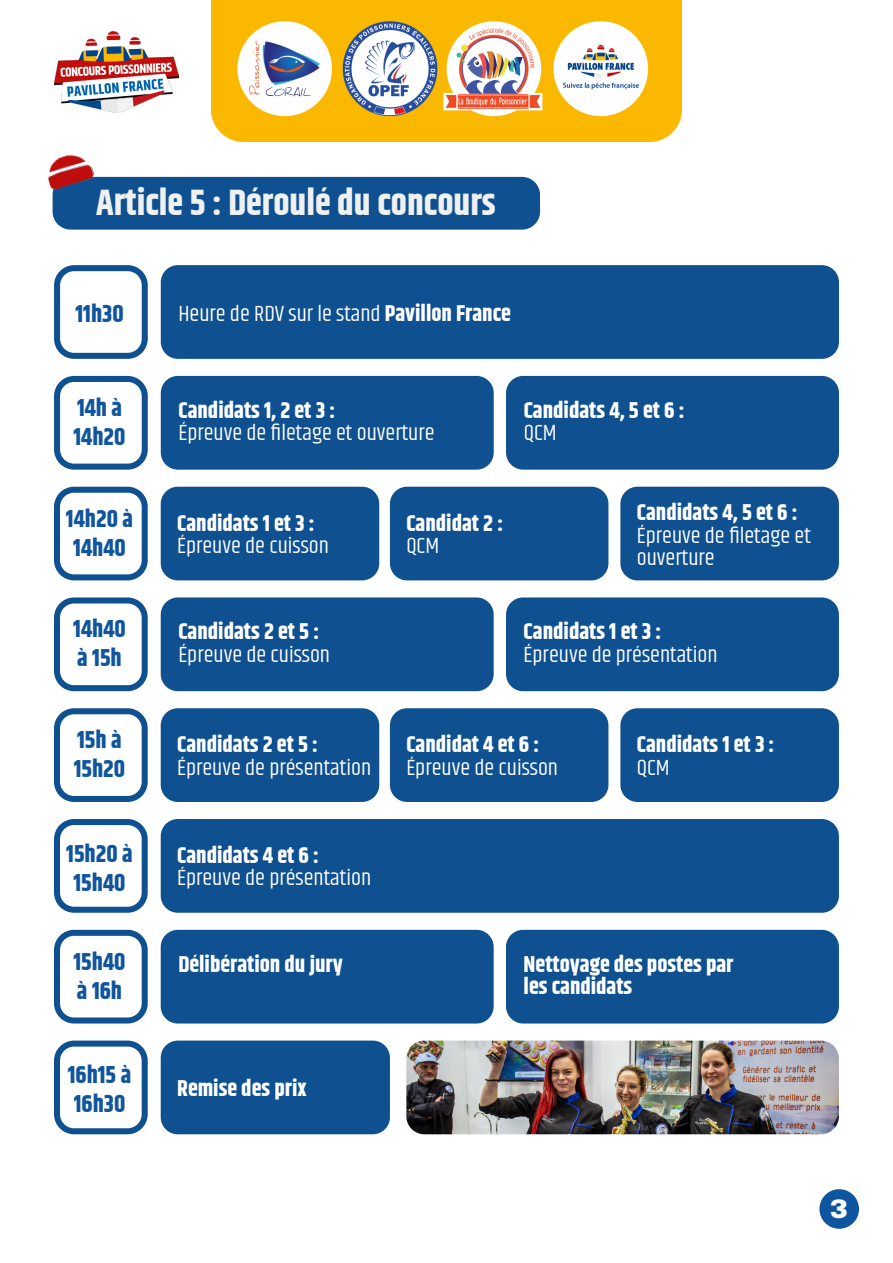
<style>
.page{position:relative;width:893px;height:1263px;background:#fff}
.page>*{position:absolute;margin:0;border:0;box-sizing:border-box;transform-origin:0 0}
.t1{font:700 36px "Khand";color:#eff0f0}
.t2{font:900 25.5px "Public Sans";color:#fff}
.t3{font:700 24.15px/29px "Khand";color:#10559d}
.t4{font:700 22.5px "Khand";color:#fff}
.t5{font:22.5px/22.5px "Khand";color:#fff}
.s1{font-weight:700}
</style>
<div class="page">
<img style="left:54px;top:32px;width:124px;height:81px">
<img style="left:212px;top:0;width:469px;height:141px">
<div style="left:53px;top:177px;width:487px;height:53px;background:#0f5091;border-radius:18px"></div>
<img style="left:48px;top:154px;width:47px;height:37px">
<div style="left:54px;top:265px;width:94px;height:94px;border:6px solid #0e5090;border-radius:17px"></div>
<div style="left:54px;top:376px;width:94px;height:94px;border:6px solid #0e5090;border-radius:17px"></div>
<div style="left:161px;top:265px;width:678px;height:94px;background:#0e5090;border-radius:17px"></div>
<div style="left:161px;top:376px;width:333px;height:94px;background:#0e5090;border-radius:17px"></div>
<div style="left:506px;top:376px;width:333px;height:94px;background:#0e5090;border-radius:17px"></div>
<div style="left:54px;top:487px;width:94px;height:93px;border:6px solid #0e5090;border-radius:17px"></div>
<div style="left:161px;top:487px;width:218px;height:93px;background:#0e5090;border-radius:17px"></div>
<div style="left:390px;top:487px;width:218px;height:93px;background:#0e5090;border-radius:17px"></div>
<div style="left:620px;top:487px;width:219px;height:93px;background:#0e5090;border-radius:17px"></div>
<div style="left:54px;top:597px;width:94px;height:94px;border:6px solid #0e5090;border-radius:17px"></div>
<div style="left:161px;top:597px;width:333px;height:94px;background:#0e5090;border-radius:17px"></div>
<div style="left:506px;top:597px;width:333px;height:94px;background:#0e5090;border-radius:17px"></div>
<div style="left:54px;top:708px;width:94px;height:94px;border:6px solid #0e5090;border-radius:17px"></div>
<div style="left:161px;top:708px;width:218px;height:94px;background:#0e5090;border-radius:17px"></div>
<div style="left:390px;top:708px;width:218px;height:94px;background:#0e5090;border-radius:17px"></div>
<div style="left:620px;top:708px;width:219px;height:94px;background:#0e5090;border-radius:17px"></div>
<div style="left:54px;top:819px;width:94px;height:94px;border:6px solid #0e5090;border-radius:17px"></div>
<div style="left:161px;top:819px;width:678px;height:94px;background:#0e5090;border-radius:17px"></div>
<div style="left:54px;top:930px;width:94px;height:93px;border:6px solid #0e5090;border-radius:17px"></div>
<div style="left:161px;top:930px;width:333px;height:93px;background:#0e5090;border-radius:17px"></div>
<div style="left:506px;top:930px;width:333px;height:93px;background:#0e5090;border-radius:17px"></div>
<div style="left:54px;top:1040px;width:94px;height:94px;border:6px solid #0e5090;border-radius:17px"></div>
<div style="left:161px;top:1040px;width:229px;height:94px;background:#0e5090;border-radius:17px"></div>
<img style="left:406px;top:1040px;width:433px;height:94px">
<div style="left:819px;top:1189px;width:40px;height:40px;background:#10559f;border-radius:50%"></div>
<p class="t1" style="left:96px;top:177px;width:401px">Article 5 : Déroulé du concours</p>
<p class="t3" style="left:76px;top:301px;width:50px">11h30</p>
<p class="t5" style="left:178px;top:303px;width:334px">Heure de RDV sur le stand <span class="s1">Pavillon France</span></p>
<p class="t3" style="left:77px;top:395px;width:47px">14h à</p>
<p class="t3" style="left:74px;top:423px;width:54px">14h20</p>
<p class="t4" style="left:178px;top:394px;width:158px">Candidats 1, 2 et 3 :</p>
<p class="t5" style="left:178px;top:423px;width:258px">Épreuve de filetage et ouverture</p>
<p class="t4" style="left:524px;top:394px;width:162px">Candidats 4, 5 et 6 :</p>
<p class="t5" style="left:524px;top:423px;width:34px">QCM</p>
<p class="t3" style="left:66px;top:505px;width:69px">14h20 à</p>
<p class="t3" style="left:73px;top:534px;width:54px">14h40</p>
<p class="t4" style="left:177px;top:507px;width:139px">Candidats 1 et 3 :</p>
<p class="t5" style="left:177px;top:536px;width:153px">Épreuve de cuisson</p>
<p class="t3" style="left:73px;top:616px;width:54px">14h40 à 15h</p>
<p class="t4" style="left:178px;top:616px;width:142px">Candidats 2 et 5 :</p>
<p class="t5" style="left:178px;top:645px;width:153px">Épreuve de cuisson</p>
<p class="t4" style="left:406px;top:507px;width:98px">Candidat 2 :</p>
<p class="t5" style="left:406px;top:536px;width:34px">QCM</p>
<p class="t4" style="left:637px;top:497px;width:162px">Candidats 4, 5 et 6 :</p>
<p class="t5" style="left:637px;top:526px;width:176px">Épreuve de filetage et ouverture</p>
<p class="t4" style="left:524px;top:616px;width:139px">Candidats 1 et 3 :</p>
<p class="t5" style="left:524px;top:645px;width:195px">Épreuve de présentation</p>
<p class="t3" style="left:74px;top:727px;width:53px">15h à<br>15h20</p>
<p class="t4" style="left:177px;top:728px;width:142px">Candidats 2 et 5 :</p>
<p class="t5" style="left:177px;top:757px;width:195px">Épreuve de présentation</p>
<p class="t3" style="left:66px;top:840px;width:68px;text-align:center">15h20 à<br>15h40</p>
<p class="t4" style="left:177px;top:839px;width:143px">Candidats 4 et 6 :</p>
<p class="t5" style="left:177px;top:868px;width:195px">Épreuve de présentation</p>
<p class="t4" style="left:406px;top:728px;width:135px">Candidat 4 et 6 :</p>
<p class="t5" style="left:406px;top:757px;width:153px">Épreuve de cuisson</p>
<p class="t4" style="left:637px;top:729px;width:139px">Candidats 1 et 3 :</p>
<p class="t5" style="left:637px;top:758px;width:34px">QCM</p>
<p class="t3" style="left:74px;top:948px;width:54px">15h40 à 16h</p>
<p class="t4" style="left:178px;top:948px;width:166px">Délibération du jury</p>
<p class="t4" style="left:524px;top:948px;width:211px">Nettoyage des postes par</p>
<p class="t4" style="left:524px;top:971px;width:110px">les candidats</p>
<p class="t3" style="left:68px;top:1062px;width:65px">16h15 à<br>16h30</p>
<p class="t4" style="left:177px;top:1072px;width:131px">Remise des prix</p>
<p class="t2" style="left:830px;top:1188px;width:18px">3</p>
</div>
